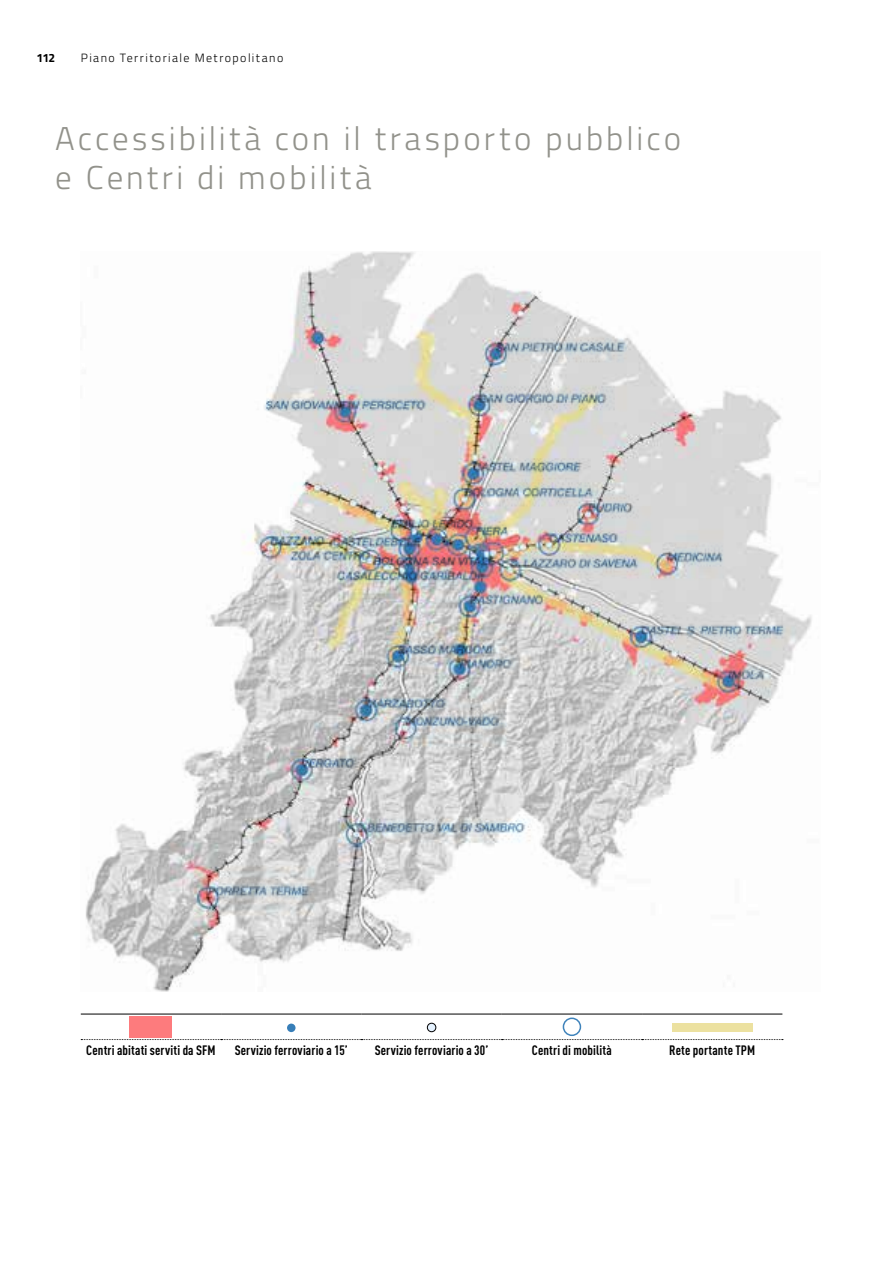
<style>
.page{position:relative;width:893px;height:1263px;background:#fff}
.page>*{position:absolute;margin:0;border:0;box-sizing:border-box;transform-origin:0 0}
.t1{font:300 33px/39px "Titillium Web";letter-spacing:.095em;color:#92928b}
.t2{font:700 13.5px "DIN Cond";letter-spacing:.01em;color:#000}
.t3{font:300 12px "Titillium Web";letter-spacing:.12em;color:#000}
.t4{font:700 12px "Titillium Web";color:#000}
</style>
<div class="page">
<img style="left:85px;top:251px;width:727px;height:740px">
<hr style="left:81px;top:1014px;width:140px;height:1px;background:#000">
<hr style="left:221px;top:1014px;width:140px;height:1px;background:#000">
<hr style="left:361px;top:1014px;width:141px;height:1px;background:#000">
<hr style="left:502px;top:1014px;width:140px;height:1px;background:#000">
<hr style="left:642px;top:1014px;width:140px;height:1px;background:#000">
<svg style="left:81px;top:1039px;width:702px;height:1px"></svg>
<div style="left:130px;top:1016px;width:42px;height:21px;background:#fd7b7d"></div>
<div style="left:287px;top:1023px;width:9px;height:9px;background:#377eb8;border-radius:50%"></div>
<div style="left:427px;top:1023px;width:9px;height:9px;background:#e5f2ff;border-radius:50%"></div>
<div style="left:427px;top:1023px;width:9px;height:9px;border:1px solid #000;border-radius:50%"></div>
<div style="left:563px;top:1017px;width:18px;height:19px;border:2px solid #3f83bb;border-radius:50%"></div>
<div style="left:672px;top:1023px;width:81px;height:9px;background:#ece1a0"></div>
<p class="t4" style="left:37px;top:48px;width:20px">112</p>
<p class="t3" style="left:81px;top:49px;width:204px">Piano Territoriale Metropolitano</p>
<h1 class="t1" style="left:55px;top:117px;width:627px">Accessibilità con il trasporto pubblico e Centri di mobilità</h1>
<p class="t2" style="left:86px;top:1042px;width:131px">Centri abitati serviti da SFM</p>
<p class="t2" style="left:235px;top:1042px;width:115px">Servizio ferroviario a 15’</p>
<p class="t2" style="left:375px;top:1042px;width:115px">Servizio ferroviario a 30’</p>
<p class="t2" style="left:532px;top:1042px;width:82px">Centri di mobilità</p>
<p class="t2" style="left:669px;top:1042px;width:87px">Rete portante TPM</p>
</div>
